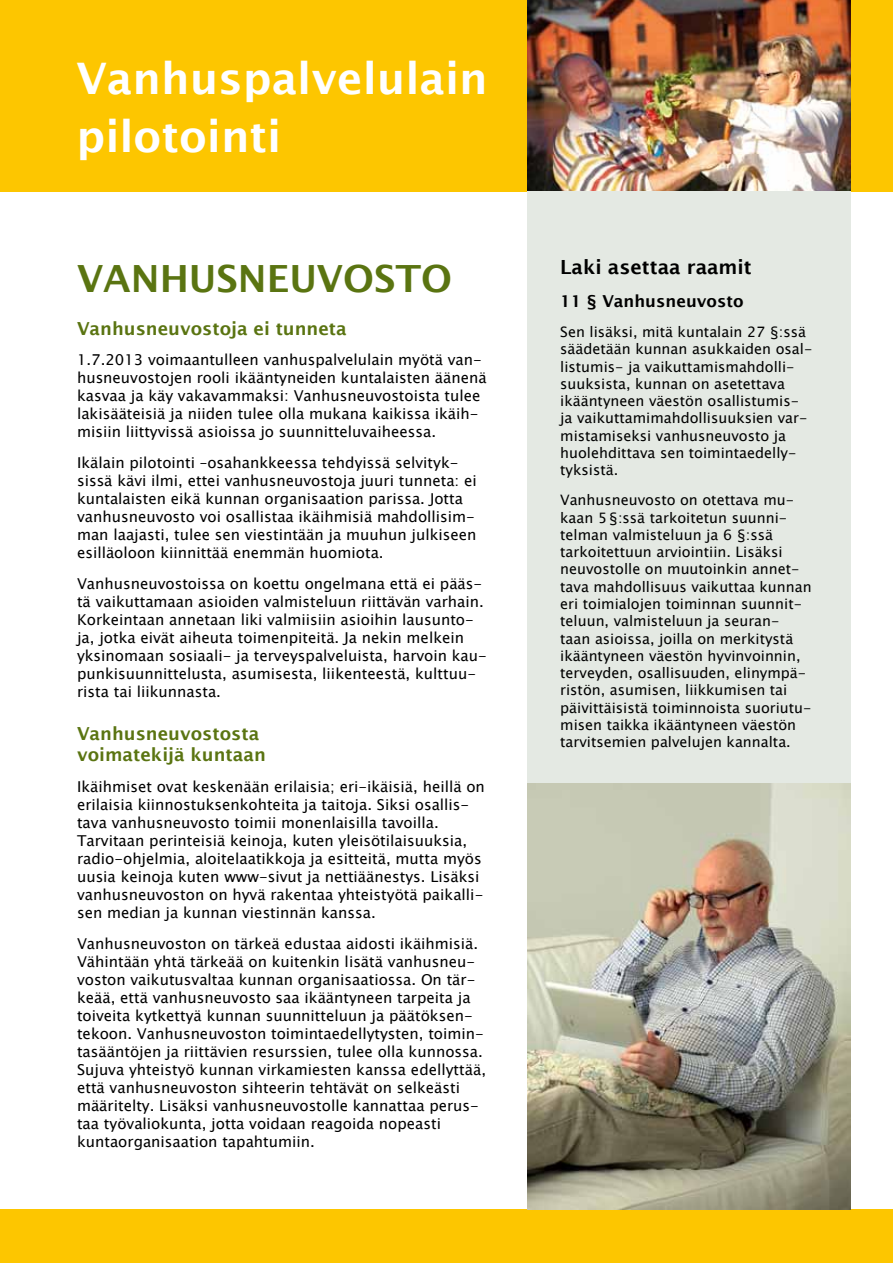
<style>
.page{position:relative;width:893px;height:1263px;background:#fff}
.page>*{position:absolute;margin:0;border:0;box-sizing:border-box;transform-origin:0 0}
.t1{font:600 43.5px/57.6px "Lucida Sans";color:#fff}
.t2{font:600 37.5px "Lucida Sans";color:#5a7411}
.t3{font:600 19.5px "Lucida Sans";color:#000}
.t4{font:600 18px/21.6px "Lucida Sans";color:#5a7411}
.t5{font:600 16.5px "Lucida Sans";color:#000}
.t6{font:15px/18px "Lucida Sans Unicode";color:#000}
.t7{font:14.4px/17.2px "Lucida Sans Unicode";color:#000}
</style>
<div class="page">
<div style="left:0;top:0;width:893px;height:191px;background:#fdc600"></div>
<img style="left:527px;top:0;width:323px;height:191px">
<div style="left:527px;top:191px;width:323px;height:1021px;background:#e4e9e3"></div>
<div style="left:0;top:1210px;width:893px;height:53px;background:#fdc600"></div>
<img style="left:527px;top:783px;width:323px;height:426px">
<h1 class="t1" style="left:77px;top:50px;width:413px">Vanhuspalvelulain pilotointi</h1>
<h2 class="t2" style="left:77px;top:257px;width:377px">VANHUSNEUVOSTO</h2>
<p class="t4" style="left:77px;top:317px;width:271px">Vanhusneuvostoja ei tunneta</p>
<p class="t6" style="left:77px;top:351px;width:411px">1.7.2013 voimaantulleen vanhuspalvelulain myötä van&shy;husneuvostojen rooli ikääntyneiden kuntalaisten äänenä kasvaa ja käy vakavammaksi: Vanhusneuvostoista tulee lakisääteisiä ja niiden tulee olla mukana kaikissa ikäih&shy;misiin liittyvissä asioissa jo suunnitteluvaiheessa.</p>
<p class="t6" style="left:77px;top:454px;width:401px">Ikälain pilotointi –osahankkeessa tehdyissä selvityk&shy;sissä kävi ilmi, ettei vanhusneuvostoja juuri tunneta: ei kuntalaisten eikä kunnan organisaation parissa. Jotta vanhusneuvosto voi osallistaa ikäihmisiä mahdollisim&shy;man laajasti, tulee sen viestintään ja muuhun julkiseen esilläoloon kiinnittää enemmän huomiota.</p>
<p class="t6" style="left:77px;top:575px;width:411px">Vanhusneuvostoissa on koettu ongelmana että ei pääs&shy;tä vaikuttamaan asioiden valmisteluun riittävän varhain.<br>Korkeintaan annetaan liki valmiisiin asioihin lausunto&shy;ja, jotka eivät aiheuta toimenpiteitä. Ja nekin melkein yksinomaan sosiaali- ja terveyspalveluista, harvoin kau&shy;punkisuunnittelusta, asumisesta, liikenteestä, kulttuu&shy;rista tai liikunnasta.</p>
<p class="t4" style="left:77px;top:722px;width:190px">Vanhusneuvostosta voimatekijä kuntaan</p>
<p class="t6" style="left:77px;top:778px;width:409px">Ikäihmiset ovat keskenään erilaisia; eri-ikäisiä, heillä on erilaisia kiinnostuksenkohteita ja taitoja. Siksi osallis&shy;tava vanhusneuvosto toimii monenlaisilla tavoilla.<br>Tarvitaan perinteisiä keinoja, kuten yleisötilaisuuksia, radio-ohjelmia, aloitelaatikkoja ja esitteitä, mutta myös uusia keinoja kuten www-sivut ja nettiäänestys. Lisäksi vanhusneuvoston on hyvä rakentaa yhteistyötä paikalli&shy;sen median ja kunnan viestinnän kanssa.</p>
<p class="t6" style="left:77px;top:935px;width:411px">Vanhusneuvoston on tärkeä edustaa aidosti ikäihmisiä.<br>Vähintään yhtä tärkeää on kuitenkin lisätä vanhusneu&shy;voston vaikutusvaltaa kunnan organisaatiossa. On tär&shy;keää, että vanhusneuvosto saa ikääntyneen tarpeita ja toiveita kytkettyä kunnan suunnitteluun ja päätöksen&shy;tekoon. Vanhusneuvoston toimintaedellytysten, toimin&shy;tasääntöjen ja riittävien resurssien, tulee olla kunnossa.<br>Sujuva yhteistyö kunnan virkamiesten kanssa edellyttää, että vanhusneuvoston sihteerin tehtävät on selkeästi määritelty. Lisäksi vanhusneuvostolle kannattaa perus&shy;taa työvaliokunta, jotta voidaan reagoida nopeasti kuntaorganisaation tapahtumiin.</p>
<h3 class="t3" style="left:560px;top:256px;width:193px">Laki asettaa raamit</h3>
<p class="t5" style="left:560px;top:292px;width:185px">11 § Vanhusneuvosto</p>
<p class="t7" style="left:560px;top:323px;width:254px">Sen lisäksi, mitä kuntalain 27 §:ssä säädetään kunnan asukkaiden osal&shy;listumis- ja vaikuttamismahdolli&shy;suuksista, kunnan on asetettava ikääntyneen väestön osallistumis&shy;ja vaikuttamimahdollisuuksien var&shy;mistamiseksi vanhusneuvosto ja huolehdittava sen toimintaedelly&shy;tyksistä.</p>
<p class="t7" style="left:560px;top:492px;width:253px">Vanhusneuvosto on otettava mu&shy;kaan 5§:ssä tarkoitetun suunni&shy;telman valmisteluun ja 6 §:ssä tarkoitettuun arviointiin. Lisäksi neuvostolle on muutoinkin annet&shy;tava mahdollisuus vaikuttaa kunnan eri toimialojen toiminnan suunnit&shy;teluun, valmisteluun ja seuran&shy;taan asioissa, joilla on merkitystä ikääntyneen väestön hyvinvoinnin, terveyden, osallisuuden, elinympä&shy;ristön, asumisen, liikkumisen tai päivittäisistä toiminnoista suoriutu&shy;misen taikka ikääntyneen väestön tarvitsemien palvelujen kannalta.</p>
</div>
